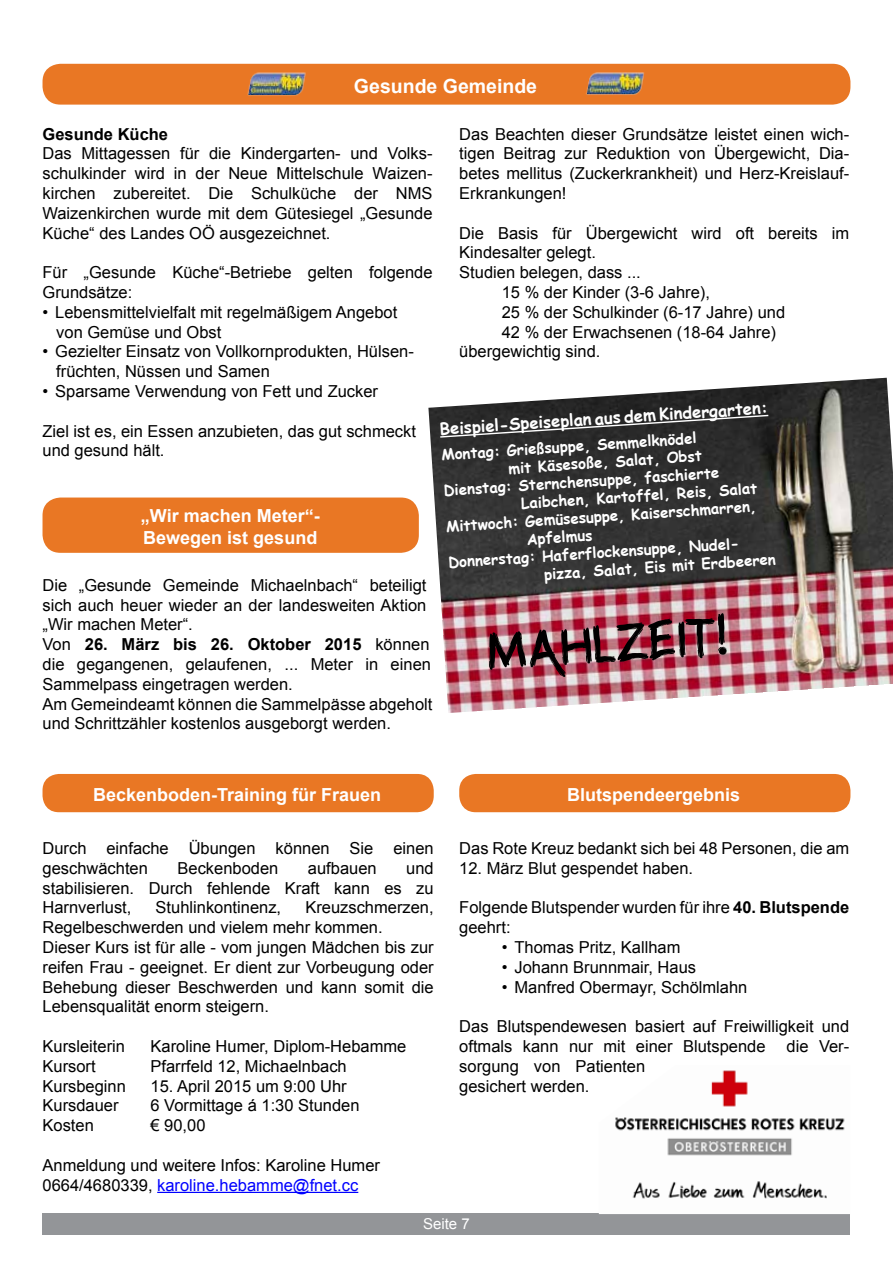
<style>
.page{position:relative;width:893px;height:1263px;background:#fff}
.page>*{position:absolute;margin:0;border:0;box-sizing:border-box;transform-origin:0 0}
.t1{font:48px "Brushy Cre";color:#000}
.t2{font:700 19.5px "Arial";color:#fff}
.t3{font:700 18px/21.6px "Arial";color:#fff}
.t4{font:16.5px/19.8px "Arial";color:#000}
.t5{font:700 16.5px "Comic Sans MS";color:#fff}
.t6{font:700 16.5px "Arial";color:#000}
.t7{font:700 15px "Comic Sans MS";color:#fff}
.t8{font:15px "Arial";color:#fff}
.s1{font-weight:700}
.s2{color:#00f}
</style>
<div class="page">
<div style="left:43px;top:1213px;width:807px;height:21px;background:#939598"></div>
<hr style="left:157px;top:1192px;width:201px;height:1px;background:#00f">
<img style="left:428px;top:378px;width:465px;height:335px">
<svg style="left:439px;top:414px;width:331px;height:24px;background:#353535"></svg>
<img style="left:599px;top:1070px;width:251px;height:144px">
<div style="left:459px;top:774px;width:391px;height:38px;background:#e97724;border-radius:16px"></div>
<div style="left:43px;top:774px;width:391px;height:38px;background:#e97724;border-radius:16px"></div>
<div style="left:43px;top:64px;width:807px;height:41px;background:#e97724;border-radius:18px"></div>
<img style="left:247px;top:72px;width:59px;height:24px">
<img style="left:586px;top:72px;width:58px;height:23px">
<div style="left:43px;top:497px;width:376px;height:56px;background:#e97724;border-radius:18px"></div>
<p class="t2" style="left:354px;top:73px;width:185px">Gesunde Gemeinde</p>
<p class="t6" style="left:43px;top:123px;width:127px">Gesunde Küche</p>
<p class="t4" style="left:43px;top:144px;width:391px;text-align:justify">Das Mittagessen für die Kindergarten- und Volks&shy;schulkinder wird in der Neue Mittelschule Waizen&shy;kirchen zubereitet. Die Schulküche der NMS Waizenkirchen wurde mit dem Gütesiegel „Gesunde Küche“ des Landes OÖ ausgezeichnet.</p>
<p class="t4" style="left:43px;top:263px;width:391px">Für „Gesunde Küche“-Betriebe gelten folgende<br>Grundsätze:</p>
<p class="t4" style="left:56px;top:302px;width:343px;text-indent:-14px">• Lebensmittelvielfalt mit regelmäßigem Angebot von Gemüse und Obst</p>
<p class="t4" style="left:56px;top:342px;width:359px;text-indent:-14px">• Gezielter Einsatz von Vollkornprodukten, Hülsen&shy;früchten, Nüssen und Samen</p>
<p class="t4" style="left:43px;top:381px;width:337px">• Sparsame Verwendung von Fett und Zucker</p>
<p class="t4" style="left:43px;top:421px;width:375px">Ziel ist es, ein Essen anzubieten, das gut schmeckt und gesund hält.</p>
<p class="t4" style="left:459px;top:124px;width:391px;text-align:justify">Das Beachten dieser Grundsätze leistet einen wich&shy;tigen Beitrag zur Reduktion von Übergewicht, Dia&shy;betes mellitus (Zuckerkrankheit) und Herz-Kreislauf-Erkrankungen!</p>
<p class="t4" style="left:459px;top:223px;width:391px">Die Basis für Übergewicht wird oft bereits im</p>
<p class="t4" style="left:459px;top:243px;width:138px">Kindesalter gelegt.</p>
<p class="t4" style="left:459px;top:263px;width:183px">Studien belegen, dass ...</p>
<p class="t4" style="left:502px;top:282px;width:210px">15 % der Kinder (3-6 Jahre),</p>
<p class="t4" style="left:502px;top:302px;width:285px">25 % der Schulkinder (6-17 Jahre) und</p>
<p class="t4" style="left:502px;top:322px;width:276px">42 % der Erwachsenen (18-64 Jahre)</p>
<p class="t4" style="left:459px;top:342px;width:143px">übergewichtig sind.</p>
<p class="t5" style="left:439px;top:417px;width:330px;rotate:-4deg">Beispiel-Speiseplan aus dem Kindergarten:</p>
<p class="t7" style="left:441px;top:444px;width:257px;rotate:-4deg">Montag: Grießsuppe, Semmelknödel</p>
<p class="t7" style="left:508px;top:457px;width:195px;rotate:-4deg">mit Käsesoße, Salat, Obst</p>
<p class="t7" style="left:443px;top:480px;width:277px;rotate:-4deg">Dienstag: Sternchensuppe, faschierte</p>
<p class="t7" style="left:520px;top:493px;width:238px;rotate:-4deg">Laibchen, Kartoffel, Reis, Salat</p>
<p class="t7" style="left:445px;top:516px;width:312px;rotate:-4deg">Mittwoch: Gemüsesuppe, Kaiserschmarren,</p>
<p class="t7" style="left:526px;top:528px;width:67px;rotate:-4deg">Apfelmus</p>
<p class="t3" style="left:141px;top:506px;width:180px">„Wir machen Meter“-<br>Bewegen ist gesund</p>
<p class="t7" style="left:448px;top:552px;width:291px;rotate:-4deg">Donnerstag: Haferflockensuppe, Nudel-</p>
<p class="t7" style="left:543px;top:563px;width:234px;rotate:-4deg">pizza, Salat, Eis mit Erdbeeren</p>
<h1 class="t1" style="left:485px;top:618px;width:243px;rotate:-4deg">MAHLZEIT!</h1>
<p class="t4" style="left:43px;top:575px;width:391px">Die „Gesunde Gemeinde Michaelnbach“ beteiligt sich auch heuer wieder an der landesweiten Aktion „Wir machen Meter“.<br>Von <span class="s1">26. März bis 26. Oktober 2015</span> können die gegangenen, gelaufenen, ... Meter in einen Sammelpass eingetragen werden.<br>Am Gemeindeamt können die Sammelpässe abgeholt und Schrittzähler kostenlos ausgeborgt werden.</p>
<p class="t3" style="left:93px;top:784px;width:290px">Beckenboden-Training für Frauen</p>
<p class="t3" style="left:567px;top:784px;width:175px">Blutspendeergebnis</p>
<p class="t4" style="left:43px;top:838px;width:393px">Durch einfache Übungen können Sie einen geschwächten</p>
<p class="t4" style="left:177px;top:858px;width:102px">Beckenboden</p>
<p class="t4" style="left:308px;top:858px;width:70px">aufbauen</p>
<p class="t4" style="left:43px;top:858px;width:393px;text-align:justify;text-indent:364px">und stabilisieren. Durch fehlende Kraft kann es zu Harnverlust,</p>
<p class="t4" style="left:156px;top:898px;width:127px">Stuhlinkontinenz,</p>
<p class="t4" style="left:43px;top:898px;width:393px;text-indent:263px">Kreuzschmerzen, Regelbeschwerden und vielem mehr kommen.<br>Dieser Kurs ist für alle - vom jungen Mädchen bis zur reifen Frau - geeignet. Er dient zur Vorbeugung oder Behebung dieser Beschwerden und kann somit die Lebensqualität enorm steigern.</p>
<p class="t4" style="left:43px;top:1036px;width:84px">Kursleiterin</p>
<p class="t4" style="left:151px;top:1036px;width:257px">Karoline Humer, Diplom-Hebamme</p>
<p class="t4" style="left:43px;top:1056px;width:55px">Kursort</p>
<p class="t4" style="left:151px;top:1056px;width:198px">Pfarrfeld 12, Michaelnbach</p>
<p class="t4" style="left:43px;top:1076px;width:85px">Kursbeginn</p>
<p class="t4" style="left:151px;top:1076px;width:198px">15. April 2015 um 9:00 Uhr</p>
<p class="t4" style="left:43px;top:1096px;width:78px">Kursdauer</p>
<p class="t4" style="left:151px;top:1096px;width:211px">6 Vormittage á 1:30 Stunden</p>
<p class="t4" style="left:43px;top:1116px;width:53px">Kosten</p>
<p class="t4" style="left:151px;top:1116px;width:57px">€ 90,00</p>
<p class="t4" style="left:43px;top:1155px;width:339px">Anmeldung und weitere Infos: Karoline Humer<br>0664/4680339, <span class="s2">karoline.hebamme@fnet.cc</span></p>
<p class="t4" style="left:459px;top:838px;width:391px">Das Rote Kreuz bedankt sich bei 48 Personen, die am</p>
<p class="t4" style="left:459px;top:858px;width:235px">12. März Blut gespendet haben.</p>
<p class="t4" style="left:459px;top:898px;width:391px">Folgende Blutspender wurden für ihre <span class="s1">40. Blutspende </span>geehrt:</p>
<p class="t4" style="left:502px;top:937px;width:180px">• Thomas Pritz, Kallham</p>
<p class="t4" style="left:502px;top:957px;width:196px">• Johann Brunnmair, Haus</p>
<p class="t4" style="left:502px;top:977px;width:247px">• Manfred Obermayr, Schölmlahn</p>
<p class="t4" style="left:459px;top:1017px;width:391px">Das Blutspendewesen basiert auf Freiwilligkeit und oftmals kann nur mit einer Blutspende</p>
<p class="t4" style="left:786px;top:1036px;width:64px">die Ver-</p>
<p class="t4" style="left:459px;top:1056px;width:187px">sorgung von Patienten gesichert werden.</p>
<p class="t8" style="left:423px;top:1214px;width:48px">Seite 7</p>
</div>
